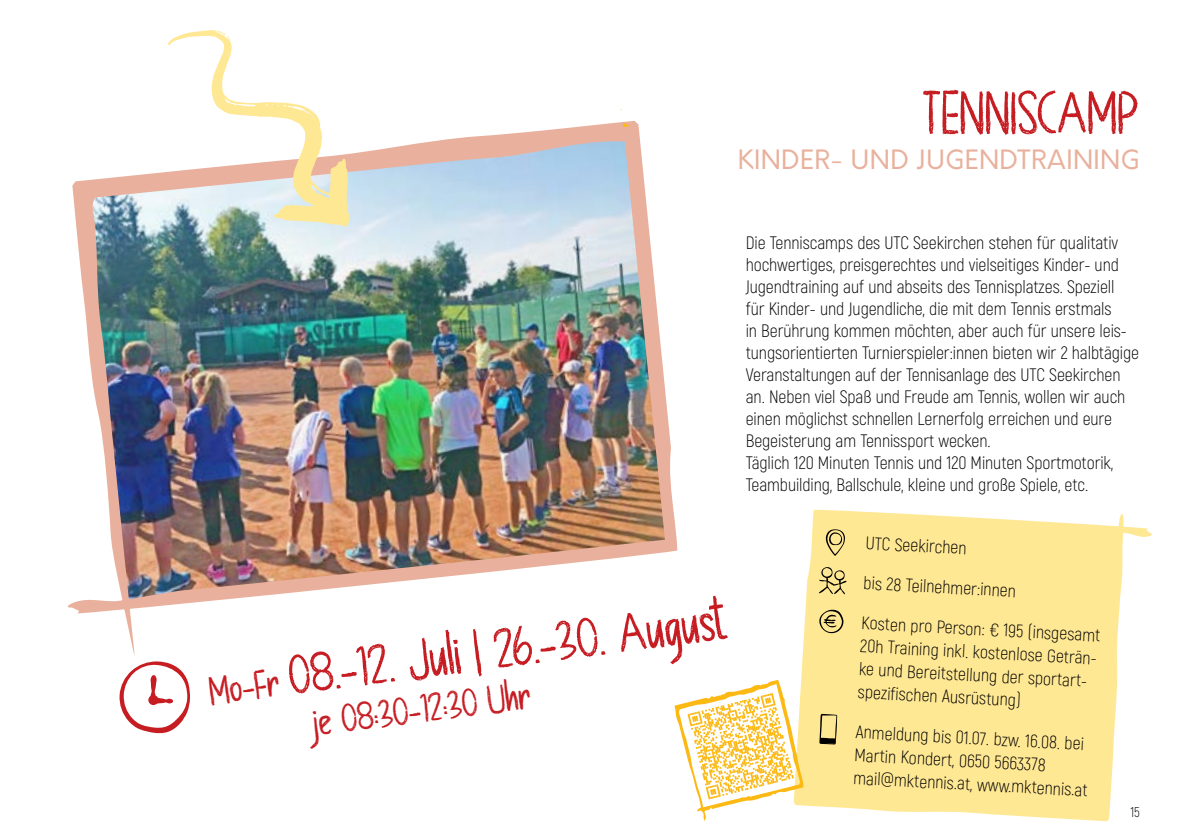
<style>
.page{position:relative;width:1191px;height:840px;background:#fff}
.page>*{position:absolute;margin:0;border:0;box-sizing:border-box;transform-origin:0 0}
.t1{font:60px "Chalk Board";color:#c61d23}
.t2{font:56px "Chalk Board";color:#c61d23}
.t3{font:40px "Chalk Board";color:#c61d23}
.t4{font:26px "Orkney";letter-spacing:.01em;color:#e9b19d}
.t5{font:300 18px/22px "Akrobat";letter-spacing:-.005em;color:#000}
.t6{font:300 14px "Akrobat";color:#000}
.s1{font-size:40px}
</style>
<div class="page">
<svg style="left:801px;top:509px;width:352px;height:311px;fill:#ffe894"></svg>
<svg style="left:825px;top:529px;width:20px;height:26px"></svg>
<svg style="left:819px;top:713px;width:18px;height:31px"></svg>
<svg style="left:819px;top:566px;width:27px;height:28px"></svg>
<svg style="left:819px;top:609px;width:24px;height:24px"></svg>
<img style="left:68px;top:121px;width:609px;height:535px">
<svg style="left:623px;top:123px;width:7px;height:4px"></svg>
<svg style="left:119px;top:661px;width:71px;height:72px"></svg>
<svg style="left:167px;top:30px;width:182px;height:196px"></svg>
<svg style="left:674px;top:679px;width:130px;height:141px"></svg>
<h1 class="t1" style="left:923px;top:77px;width:218px">TENNISCAMP</h1>
<h3 class="t4" style="left:737px;top:143px;width:403px">KINDER- UND JUGENDTRAINING</h3>
<h2 class="t2" style="left:205px;top:651px;width:524px;rotate:-7deg"><span class="s1">Mo-Fr</span> 08.-12. Juli | 26.-30. August</h2>
<h3 class="t3" style="left:311px;top:698px;width:221px;rotate:-7deg">je 08:30-12:30 Uhr</h3>
<p class="t5" style="left:746px;top:231px;width:395px">Die Tenniscamps des UTC Seekirchen stehen für qualitativ hochwertiges, preisgerechtes und vielseitiges Kinder- und Jugendtraining auf und abseits des Tennisplatzes. Speziell<br>für Kinder- und Jugendliche, die mit dem Tennis erstmals<br>in Berührung kommen möchten, aber auch für unsere leis&shy;tungsorientierten Turnierspieler:innen bieten wir 2 halbtägige Veranstaltungen auf der Tennisanlage des UTC Seekirchen an. Neben viel Spaß und Freude am Tennis, wollen wir auch einen möglichst schnellen Lernerfolg erreichen und eure Begeisterung am Tennissport wecken.<br>Täglich 120 Minuten Tennis und 120 Minuten Sportmotorik, Teambuilding, Ballschule, kleine und große Spiele, etc.</p>
<p class="t5" style="left:866px;top:531px;width:103px;rotate:3deg">UTC Seekirchen</p>
<p class="t5" style="left:864px;top:571px;width:154px;rotate:3deg">bis 28 Teilnehmer:innen</p>
<p class="t5" style="left:862px;top:611px;width:241px;line-height:23px;rotate:3deg">Kosten pro Person: € 195 (insgesamt 20h Training inkl. kostenlose Geträn&shy;ke und Bereitstellung der sportart&shy;spezifischen Ausrüstung)</p>
<p class="t5" style="left:856px;top:719px;width:236px;line-height:23px;rotate:3deg">Anmeldung bis 01.07. bzw. 16.08. bei<br>Martin Kondert, 0650 5663378 mail@mktennis.at, www.mktennis.at</p>
<p class="t6" style="left:1130px;top:803px;width:11px">15</p>
</div>
